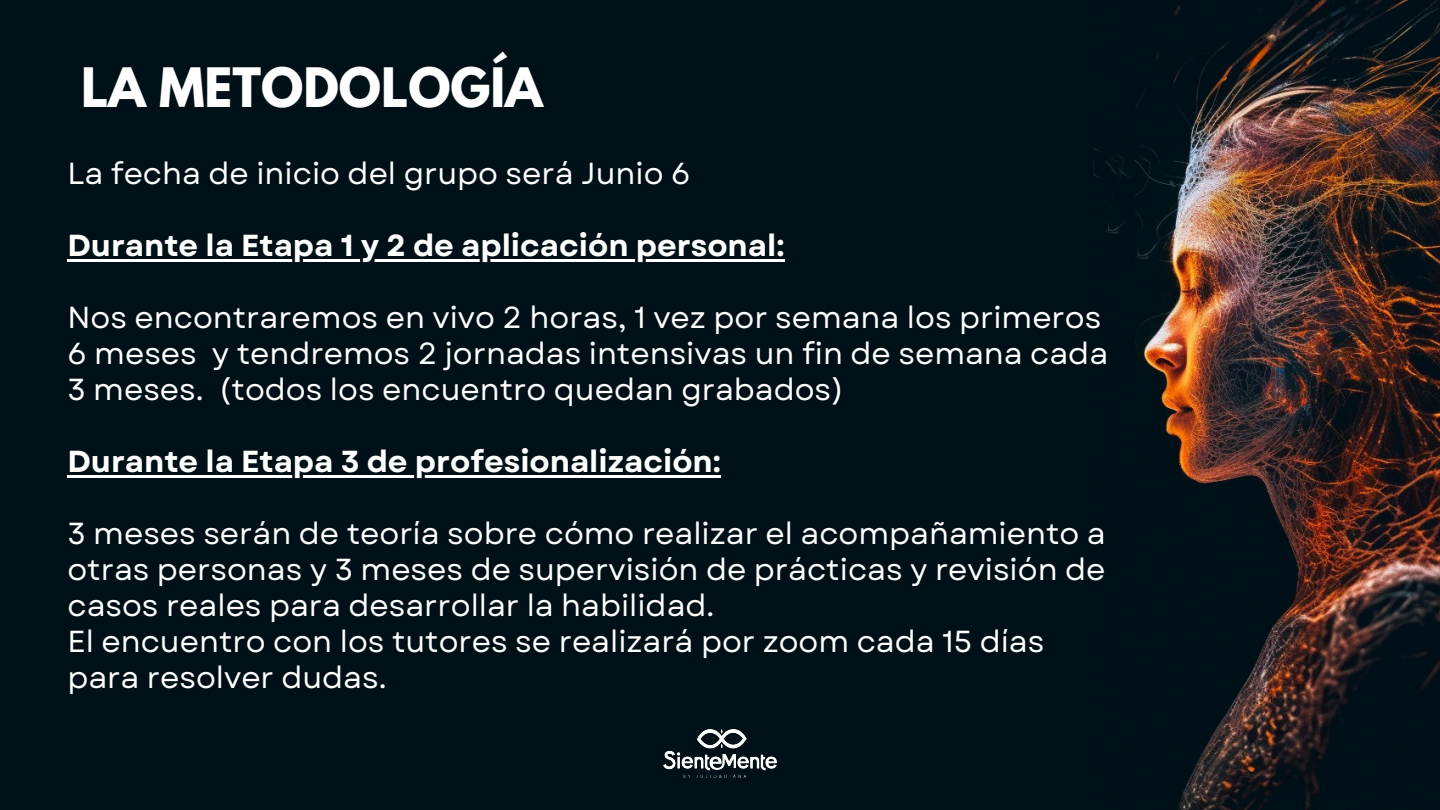
<style>
.page{position:relative;width:1440px;height:810px;background:#001017}
.page>*{position:absolute;margin:0;border:0;box-sizing:border-box;transform-origin:0 0}
.t1{font:700 48.1px "League Spartan";color:#fff}
.t2{font:30.4px/36px "Garet";color:#fff}
.t3{font:700 30.4px "Garet";color:#fff}
</style>
<div class="page">
<img style="left:1094px;top:0;width:346px;height:810px">
<img style="left:664px;top:729px;width:112px;height:49px">
<hr style="left:67px;top:259px;width:717px;height:3px;background:#fff">
<hr style="left:67px;top:475px;width:654px;height:3px;background:#fff">
<h1 class="t1" style="left:81px;top:64px;width:464px">LA METODOLOGÍA</h1>
<p class="t2" style="left:67px;top:156px;width:625px">La fecha de inicio del grupo será Junio 6</p>
<p class="t3" style="left:67px;top:224px;width:719px">Durante la Etapa 1 y 2 de aplicación personal:</p>
<p class="t2" style="left:67px;top:300px;width:1042px">Nos encontraremos en vivo 2 horas, 1 vez por semana los primeros<br>6 meses y tendremos 2 jornadas intensivas un fin de semana cada<br>3 meses. (todos los encuentro quedan grabados)</p>
<p class="t3" style="left:67px;top:440px;width:655px">Durante la Etapa 3 de profesionalización:</p>
<p class="t2" style="left:67px;top:516px;width:1040px">3 meses serán de teoría sobre cómo realizar el acompañamiento a otras personas y 3 meses de supervisión de prácticas y revisión de casos reales para desarrollar la habilidad.<br>El encuentro con los tutores se realizará por zoom cada 15 días para resolver dudas.</p>
</div>
